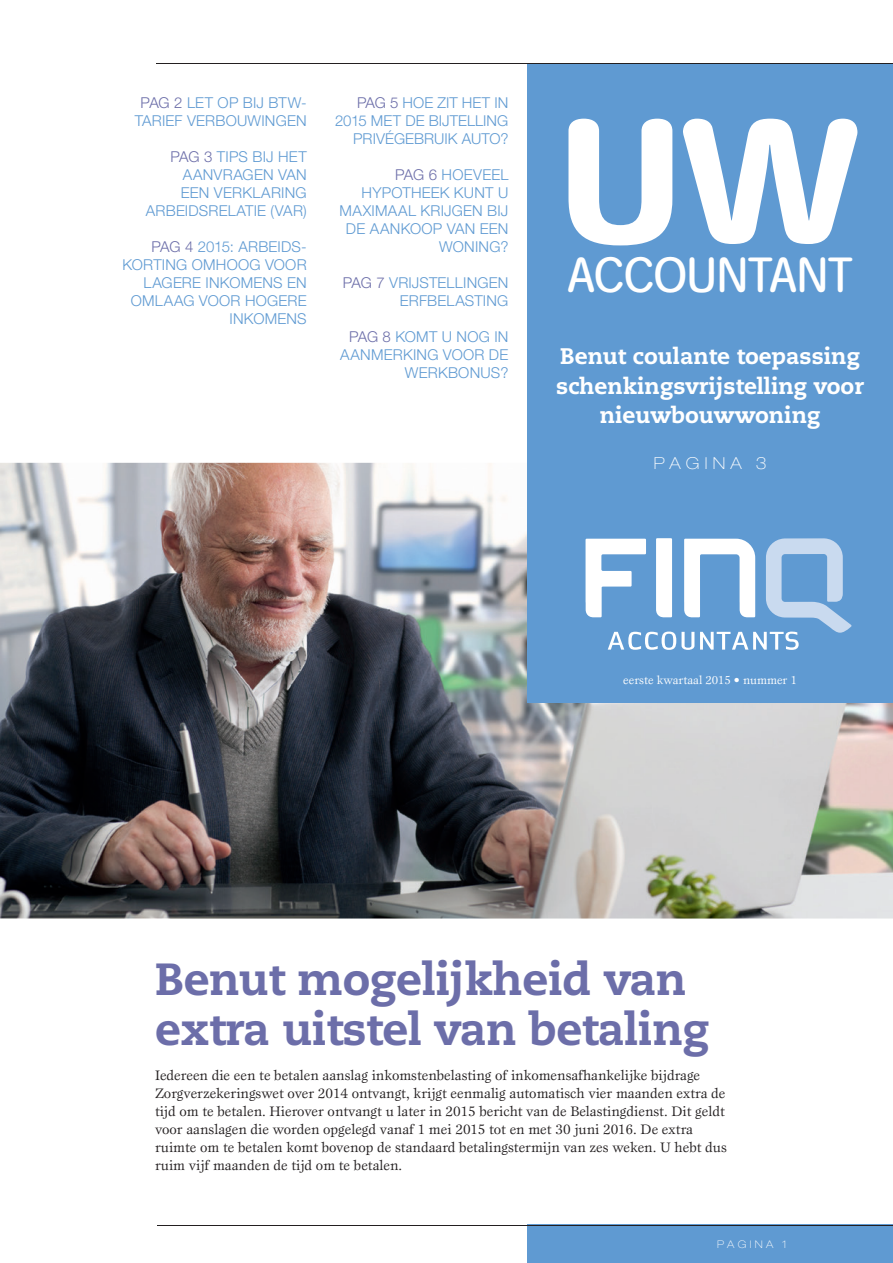
<style>
.page{position:relative;width:893px;height:1263px;background:#fff}
.page>*{position:absolute;margin:0;border:0;box-sizing:border-box;transform-origin:0 0}
.t1{font:162.6px "Heisei Maru Go Std W8";color:#fff}
.t2{font:46.35px "Heisei Maru Go Std W4";letter-spacing:-.035em;color:#fff}
.t3{font:800 45px/49.5px "Caecilia LT Std";letter-spacing:-.01em;color:#6c6ea9}
.t4{font:800 22.5px/29.4px "Caecilia LT Std";color:#fff;text-align:center}
.t5{font:100 expanded 16.5px "Helvetica Neue LT Std";letter-spacing:.315em;color:#fff}
.t6{font:300 15px/18px "Helvetica Neue LT Std";letter-spacing:.015em;color:#5f9ad2;text-align:right}
.t7{font:14.25px/18px "Esprit Std";color:#231f20}
.t8{font:12px "Esprit Std";color:#fff}
.t9{font:100 expanded 10.5px "Helvetica Neue LT Std";letter-spacing:.315em;color:#fff}
.s1{color:#6c6ea9}
</style>
<div class="page">
<img style="left:0;top:463px;width:893px;height:455px">
<div style="left:528px;top:64px;width:365px;height:639px;background:#5f9ad2"></div>
<div style="left:528px;top:1225px;width:365px;height:38px;background:#5f9ad2"></div>
<hr style="left:157px;top:1225px;width:736px;height:1px;background:#231f20">
<hr style="left:157px;top:63px;width:736px;height:1px;background:#231f20">
<svg style="left:586px;top:538px;width:265px;height:112px"></svg>
<p class="t6" style="left:135px;top:93px;width:173px;text-align:center"><span class="s1">PAG 2</span> LET OP BIJ BTW-<br>TARIEF VERBOUWINGEN</p>
<p class="t6" style="left:146px;top:147px;width:162px"><span class="s1">PAG 3</span> TIPS BIJ HET<br>AAN VRAGEN VAN<br>EEN VERKLARING<br>ARBEIDSRELATIE (VAR)</p>
<p class="t6" style="left:122px;top:237px;width:186px"><span class="s1">PAG 4</span> 2015: ARBEIDS-<br>KORTING OMHOOG VOOR<br>LAGERE INKOMENS EN<br>OMLAAG VOOR HOGERE<br>INKOMENS</p>
<p class="t6" style="left:335px;top:93px;width:175px"><span class="s1">PAG 5</span> HOE ZIT HET IN<br>2015 MET DE BIJTELLING<br>PRIVÉGEBRUIK AUTO?</p>
<p class="t6" style="left:340px;top:165px;width:170px"><span class="s1">PAG 6</span> HOEVEEL<br>HYPOTHEEK KUNT U<br>MAXIMAAL KRIJGEN BIJ<br>DE AANKOOP VAN EEN<br>WONING?</p>
<p class="t6" style="left:343px;top:273px;width:167px"><span class="s1">PAG 7</span> VRIJSTELLINGEN<br>ERFBELASTING</p>
<p class="t6" style="left:340px;top:327px;width:170px"><span class="s1">PAG 8</span> KOMT U NOG IN<br>AANMERKING VOOR DE<br>WERKBONUS?</p>
<h1 class="t1" style="left:559px;top:92px;width:304px">UW</h1>
<h2 class="t2" style="left:567px;top:243px;width:288px">ACCOUNTANT</h2>
<h3 class="t4" style="left:556px;top:342px;width:309px">Benut coulante toepassing schenkings vrijstelling voor nieuwbouw woning</h3>
<p class="t5" style="left:654px;top:453px;width:114px">PAGINA 3</p>
<p class="t8" style="left:623px;top:673px;width:175px">eerste kwartaal 2015 • nummer 1</p>
<h3 class="t3" style="left:155px;top:955px;width:556px">Benut mogelijkheid van extra uitstel van betaling</h3>
<p class="t7" style="left:155px;top:1066px;width:573px">Iedereen die een te betalen aanslag inkomstenbelasting of inkomensafhankelijke bijdrage Zorgverzekeringswet over 2014 ontvangt, krijgt eenmalig automatisch vier maanden extra de tijd om te betalen. Hierover ontvangt u later in 2015 bericht van de Belastingdienst. Dit geldt voor aanslagen die worden opgelegd vanaf 1 mei 2015 tot en met 30 juni 2016. De extra ruimte om te betalen komt bovenop de standaard betalingstermijn van zes weken. U hebt dus ruim vijf maanden de tijd om te betalen.</p>
<p class="t9" style="left:717px;top:1237px;width:71px">PAGINA 1</p>
</div>
